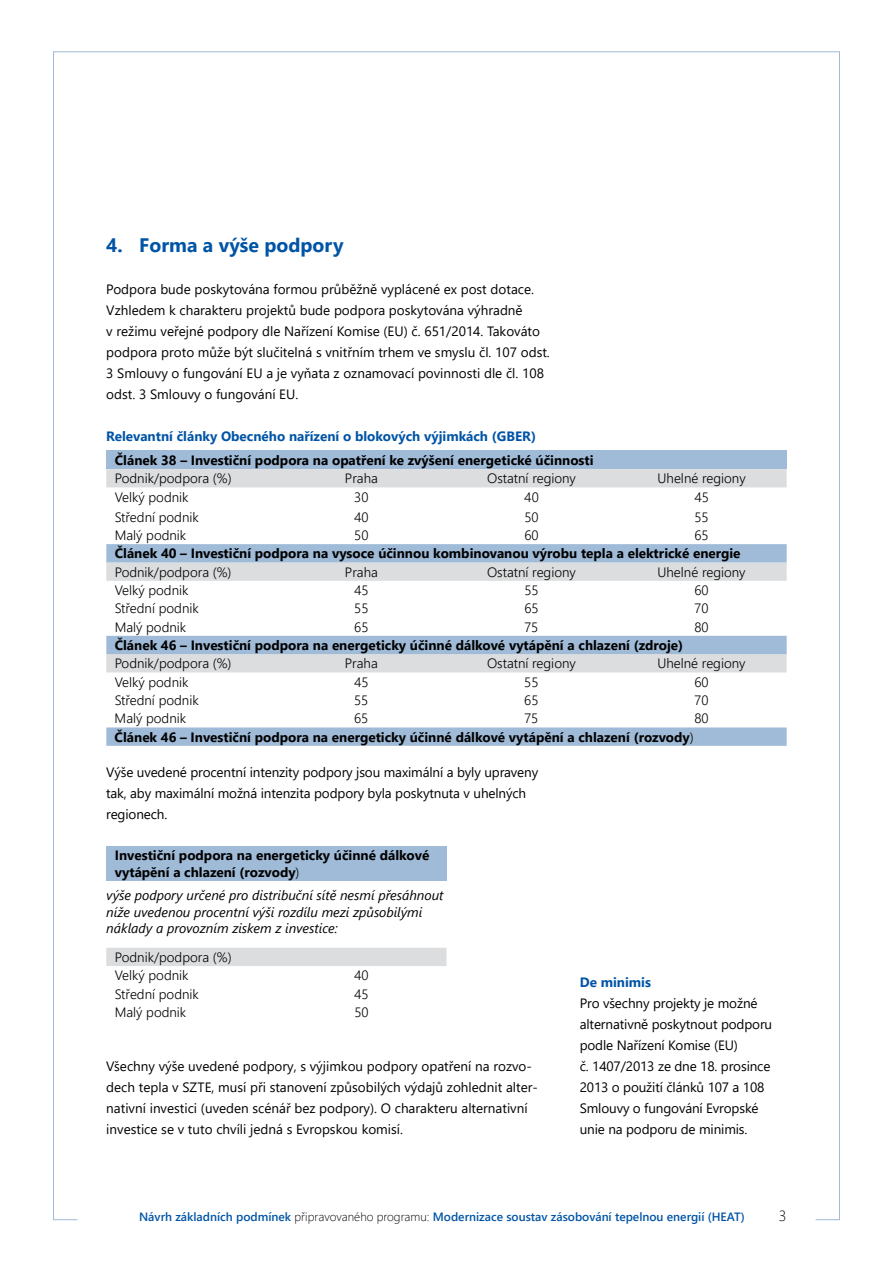
<style>
.page{position:relative;width:893px;height:1263px;background:#fff}
.page>*{position:absolute;margin:0;border:0;box-sizing:border-box;transform-origin:0 0}
.t1{font:700 19.5px "Segoe UI";color:#0054a6}
.t2{font:300 15px "Segoe UI";color:#000}
.t3{font:13.5px/21px "Segoe UI";color:#000}
.t4{font:700 13.5px/16.5px "Segoe UI";color:#000}
.t5{font:300 13.5px/18.3px "Segoe UI";color:#000}
.t6{font:italic 13.5px/16.5px "Segoe UI";color:#000}
.t7{font:700 13.5px "Segoe UI";color:#0054a6}
.t8{font:600 12px "Segoe UI";color:#0054a6}
.s1{font-weight:300}
.s2{font-weight:300;color:#000}
</style>
<div class="page">
<div style="left:106px;top:451px;width:681px;height:18px;background:#a0bbd7"></div>
<div style="left:106px;top:469px;width:681px;height:19px;background:#dcddde"></div>
<svg style="left:106px;top:544px;width:681px;height:202px"></svg>
<div style="left:106px;top:846px;width:340px;height:35px;background:#a0bbd7"></div>
<div style="left:106px;top:948px;width:340px;height:18px;background:#dcddde"></div>
<h1 class="t1" style="left:106px;top:227px;width:239px">4. Forma a výše podpory</h1>
<p class="t3" style="left:106px;top:278px;width:445px">Podpora bude poskytována formou průběžně vyplácené ex post dotace.<br>Vzhledem k charakteru projektů bude podpora poskytována výhradně<br>v režimu veřejné podpory dle Nařízení Komise (EU) č. 651/2014. Takováto podpora proto může být slučitelná s vnitřním trhem ve smyslu čl. 107 odst.<br>3 Smlouvy o fungování EU a je vyňata z oznamovací povinnosti dle čl. 108 odst. 3 Smlouvy o fungování EU.</p>
<p class="t7" style="left:106px;top:424px;width:431px">Relevantní články Obecného nařízení o blokových výjimkách (GBER)</p>
<p class="t4" style="left:115px;top:451px;width:480px">Článek 38 – Investiční podpora na opatření ke zvýšení energetické účinnosti</p>
<p class="t5" style="left:115px;top:468px;width:118px">Podnik/podpora (%)</p>
<p class="t5" style="left:345px;top:468px;width:34px">Praha</p>
<p class="t5" style="left:487px;top:468px;width:90px">Ostatní regiony</p>
<p class="t5" style="left:658px;top:468px;width:90px">Uhelné regiony</p>
<p class="t5" style="left:115px;top:486px;width:75px">Velký podnik</p>
<p class="t5" style="left:354px;top:486px;width:16px">30</p>
<p class="t5" style="left:524px;top:486px;width:16px">40</p>
<p class="t5" style="left:694px;top:486px;width:16px">45</p>
<p class="t5" style="left:115px;top:506px;width:86px">Střední podnik</p>
<p class="t5" style="left:354px;top:506px;width:16px">40</p>
<p class="t5" style="left:524px;top:506px;width:16px">50</p>
<p class="t5" style="left:694px;top:506px;width:16px">55</p>
<p class="t5" style="left:115px;top:525px;width:73px">Malý podnik</p>
<p class="t5" style="left:354px;top:525px;width:16px">50</p>
<p class="t5" style="left:524px;top:525px;width:16px">60</p>
<p class="t5" style="left:694px;top:525px;width:16px">65</p>
<p class="t4" style="left:115px;top:544px;width:627px">Článek 40 – Investiční podpora na vysoce účinnou kombinovanou výrobu tepla a elektrické energie</p>
<p class="t5" style="left:115px;top:561px;width:118px">Podnik/podpora (%)</p>
<p class="t5" style="left:345px;top:561px;width:34px">Praha</p>
<p class="t5" style="left:487px;top:561px;width:90px">Ostatní regiony</p>
<p class="t5" style="left:657px;top:561px;width:90px">Uhelné regiony</p>
<p class="t5" style="left:115px;top:580px;width:75px">Velký podnik</p>
<p class="t5" style="left:354px;top:580px;width:16px">45</p>
<p class="t5" style="left:524px;top:580px;width:16px">55</p>
<p class="t5" style="left:694px;top:580px;width:16px">60</p>
<p class="t5" style="left:115px;top:598px;width:86px">Střední podnik</p>
<p class="t5" style="left:354px;top:598px;width:16px">55</p>
<p class="t5" style="left:524px;top:598px;width:16px">65</p>
<p class="t5" style="left:695px;top:598px;width:15px">70</p>
<p class="t5" style="left:115px;top:616px;width:73px">Malý podnik</p>
<p class="t5" style="left:354px;top:616px;width:16px">65</p>
<p class="t5" style="left:524px;top:616px;width:15px">75</p>
<p class="t5" style="left:694px;top:616px;width:16px">80</p>
<p class="t4" style="left:115px;top:636px;width:570px">Článek 46 – Investiční podpora na energeticky účinné dálkové vytápění a chlazení (zdroje)</p>
<p class="t5" style="left:115px;top:653px;width:118px">Podnik/podpora (%)</p>
<p class="t5" style="left:345px;top:653px;width:34px">Praha</p>
<p class="t5" style="left:487px;top:653px;width:90px">Ostatní regiony</p>
<p class="t5" style="left:657px;top:653px;width:90px">Uhelné regiony</p>
<p class="t5" style="left:115px;top:671px;width:75px">Velký podnik</p>
<p class="t5" style="left:354px;top:671px;width:16px">45</p>
<p class="t5" style="left:524px;top:671px;width:16px">55</p>
<p class="t5" style="left:694px;top:671px;width:16px">60</p>
<p class="t5" style="left:115px;top:690px;width:86px">Střední podnik</p>
<p class="t5" style="left:354px;top:690px;width:16px">55</p>
<p class="t5" style="left:524px;top:690px;width:16px">65</p>
<p class="t5" style="left:694px;top:690px;width:15px">70</p>
<p class="t5" style="left:115px;top:708px;width:73px">Malý podnik</p>
<p class="t5" style="left:354px;top:708px;width:16px">65</p>
<p class="t5" style="left:524px;top:708px;width:15px">75</p>
<p class="t5" style="left:694px;top:708px;width:16px">80</p>
<p class="t4" style="left:115px;top:727px;width:581px">Článek 46 – Investiční podpora na energeticky účinné dálkové vytápění a chlazení (rozvody<span class="s1">)</span></p>
<p class="t3" style="left:106px;top:761px;width:434px">Výše uvedené procentní intenzity podpory jsou maximální a byly upraveny tak, aby maximální možná intenzita podpory byla poskytnuta v uhelných regionech.</p>
<p class="t4" style="left:115px;top:846px;width:316px">Investiční podpora na energeticky účinné dálkové vytápění a chlazení (rozvody<span class="s1">)</span></p>
<p class="t6" style="left:106px;top:885px;width:339px">výše podpory určené pro distribuční sítě nesmí přesáhnout níže uvedenou procentní výši rozdílu mezi způsobilými náklady a provozním ziskem z investice:</p>
<p class="t5" style="left:115px;top:946px;width:118px">Podnik/podpora (%)<br>Velký podnik</p>
<p class="t5" style="left:354px;top:965px;width:16px">40</p>
<p class="t7" style="left:580px;top:970px;width:73px">De minimis</p>
<p class="t3" style="left:580px;top:992px;width:194px">Pro všechny projekty je možné alternativně poskytnout podporu podle Nařízení Komise (EU)<br>č. 1407/2013 ze dne 18. prosince<br>2013 o použití článků 107 a 108<br>Smlouvy o fungování Evropské unie na podporu de minimis.</p>
<p class="t5" style="left:115px;top:983px;width:86px">Střední podnik</p>
<p class="t5" style="left:354px;top:983px;width:16px">45</p>
<p class="t5" style="left:115px;top:1001px;width:73px">Malý podnik</p>
<p class="t5" style="left:354px;top:1001px;width:16px">50</p>
<p class="t3" style="left:106px;top:1055px;width:433px">Všechny výše uvedené podpory, s výjimkou podpory opatření na rozvo&shy;dech tepla v SZTE, musí při stanovení způsobilých výdajů zohlednit alter&shy;nativní investici (uveden scénář bez podpory). O charakteru alternativní investice se v tuto chvíli jedná s Evropskou komisí.</p>
<p class="t8" style="left:139px;top:1206px;width:607px">Návrh základních podmínek <span class="s2">připravovaného programu:</span> Modernizace soustav zásobování tepelnou energií (HEAT)</p>
<p class="t2" style="left:779px;top:1202px;width:9px">3</p>
</div>
